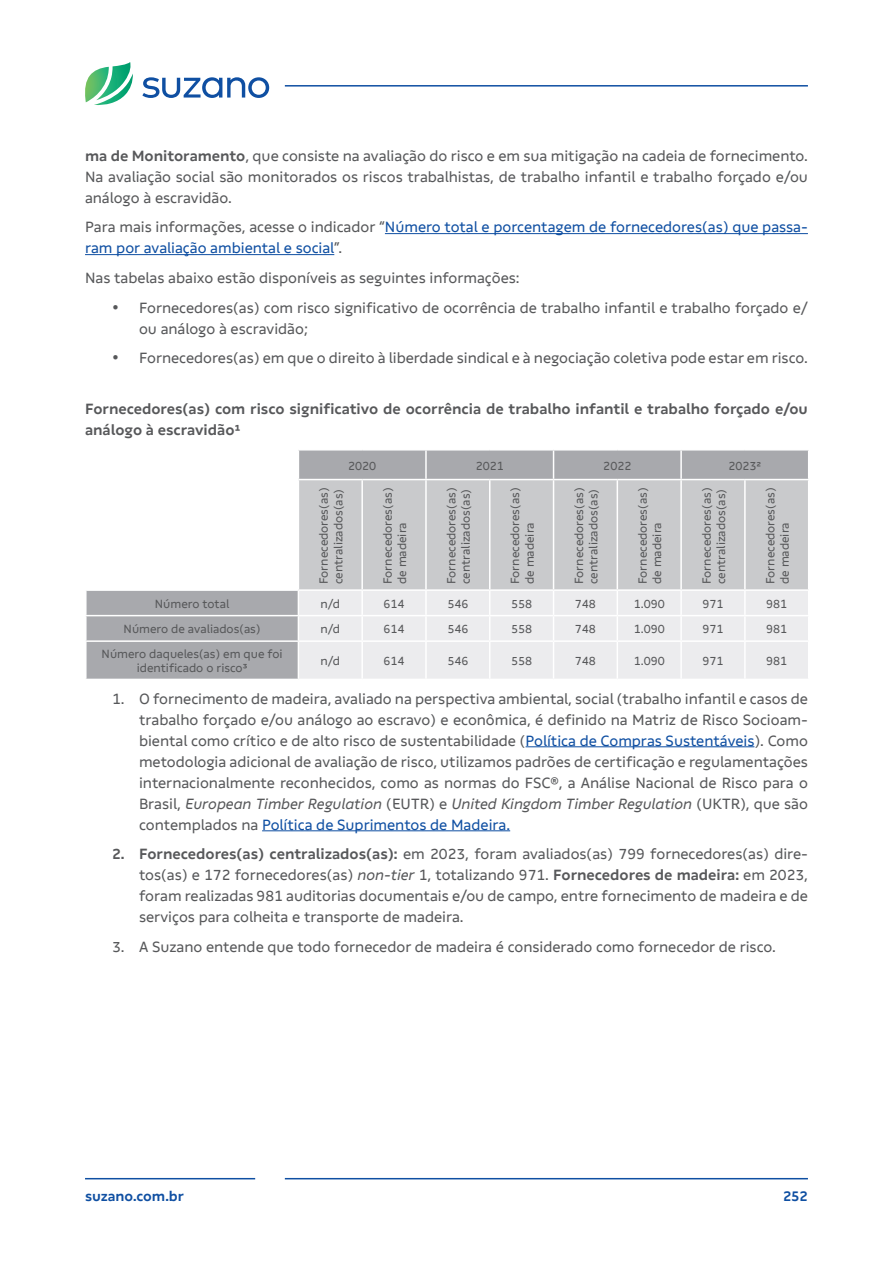
<style>
.page{position:relative;width:893px;height:1263px;background:#fff}
.page>*{position:absolute;margin:0;border:0;box-sizing:border-box;transform-origin:0 0}
.t1{font:15px/21px "Suzano Text";color:#57585a;text-align:justify}
.t2{font:15px/21px "Suzano Text";color:#0f4fa2}
.t3{font:700 15px/21px "Suzano Text";color:#57585a}
.t4{font:700 14.25px "Suzano Text";color:#0f4fa2}
.t5{font:12px/14.4px "Suzano Text";color:#57585a}
.s1{font-weight:700}
.s2{color:#57585a}
.s3{color:#0f4fa2}
.s4{font-style:italic}
</style>
<div class="page">
<hr style="left:85px;top:1178px;width:170px;height:1px;background:#0f4fa2">
<hr style="left:285px;top:1178px;width:523px;height:1px;background:#0f4fa2">
<hr style="left:285px;top:85px;width:523px;height:2px;background:#0f4fa2">
<svg style="left:85px;top:62px;width:48px;height:43px"></svg>
<svg style="left:142px;top:77px;width:127px;height:21px"></svg>
<hr style="left:385px;top:233px;width:423px;height:1px;background:#0f4fa2">
<hr style="left:85px;top:254px;width:249px;height:1px;background:#0f4fa2">
<hr style="left:526px;top:746px;width:228px;height:1px;background:#0f4fa2">
<hr style="left:262px;top:830px;width:248px;height:1px;background:#0f4fa2">
<svg style="left:87px;top:450px;width:721px;height:229px"></svg>
<div style="left:299px;top:480px;width:509px;height:109px;background:#c9cacc"></div>
<div style="left:299px;top:591px;width:509px;height:88px;background:#ececee"></div>
<svg style="left:298px;top:450px;width:1px;height:29px"></svg>
<hr style="left:425px;top:450px;width:2px;height:29px;background:#fff">
<svg style="left:553px;top:450px;width:1px;height:29px"></svg>
<hr style="left:680px;top:450px;width:2px;height:29px;background:#fff">
<hr style="left:85px;top:479px;width:213px;height:1px;background:#fff">
<hr style="left:298px;top:479px;width:64px;height:1px;background:#fff">
<hr style="left:298px;top:480px;width:1px;height:109px;background:#fff">
<hr style="left:362px;top:479px;width:64px;height:1px;background:#fff">
<hr style="left:361px;top:480px;width:2px;height:109px;background:#fff">
<hr style="left:426px;top:479px;width:64px;height:1px;background:#fff">
<hr style="left:425px;top:480px;width:2px;height:109px;background:#fff">
<hr style="left:490px;top:479px;width:64px;height:1px;background:#fff">
<hr style="left:489px;top:480px;width:1px;height:109px;background:#fff">
<hr style="left:554px;top:479px;width:63px;height:1px;background:#fff">
<hr style="left:553px;top:480px;width:1px;height:109px;background:#fff">
<hr style="left:617px;top:479px;width:64px;height:1px;background:#fff">
<hr style="left:617px;top:480px;width:1px;height:109px;background:#fff">
<hr style="left:681px;top:479px;width:64px;height:1px;background:#fff">
<hr style="left:680px;top:480px;width:2px;height:109px;background:#fff">
<hr style="left:745px;top:479px;width:64px;height:1px;background:#fff">
<hr style="left:744px;top:480px;width:2px;height:109px;background:#fff">
<hr style="left:85px;top:589px;width:213px;height:2px;background:#fff">
<hr style="left:298px;top:589px;width:64px;height:2px;background:#fff">
<hr style="left:362px;top:589px;width:64px;height:2px;background:#fff">
<hr style="left:361px;top:591px;width:2px;height:24px;background:#fff">
<hr style="left:426px;top:589px;width:64px;height:2px;background:#fff">
<hr style="left:425px;top:591px;width:2px;height:24px;background:#fff">
<hr style="left:490px;top:589px;width:64px;height:2px;background:#fff">
<hr style="left:554px;top:589px;width:63px;height:2px;background:#fff">
<hr style="left:617px;top:589px;width:64px;height:2px;background:#fff">
<hr style="left:681px;top:589px;width:64px;height:2px;background:#fff">
<hr style="left:680px;top:591px;width:2px;height:24px;background:#fff">
<hr style="left:745px;top:589px;width:64px;height:2px;background:#fff">
<hr style="left:744px;top:591px;width:2px;height:24px;background:#fff">
<hr style="left:85px;top:615px;width:213px;height:1px;background:#fff">
<hr style="left:298px;top:615px;width:64px;height:1px;background:#fff">
<svg style="left:298px;top:591px;width:1px;height:49px"></svg>
<hr style="left:362px;top:615px;width:64px;height:1px;background:#fff">
<hr style="left:361px;top:616px;width:2px;height:24px;background:#fff">
<hr style="left:426px;top:615px;width:64px;height:1px;background:#fff">
<hr style="left:425px;top:616px;width:2px;height:24px;background:#fff">
<hr style="left:490px;top:615px;width:64px;height:1px;background:#fff">
<svg style="left:489px;top:591px;width:1px;height:49px"></svg>
<hr style="left:554px;top:615px;width:63px;height:1px;background:#fff">
<svg style="left:553px;top:591px;width:1px;height:49px"></svg>
<hr style="left:617px;top:615px;width:64px;height:1px;background:#fff">
<svg style="left:617px;top:591px;width:1px;height:49px"></svg>
<hr style="left:681px;top:615px;width:64px;height:1px;background:#fff">
<hr style="left:680px;top:616px;width:2px;height:24px;background:#fff">
<hr style="left:745px;top:615px;width:64px;height:1px;background:#fff">
<hr style="left:744px;top:616px;width:2px;height:24px;background:#fff">
<hr style="left:85px;top:640px;width:213px;height:2px;background:#fff">
<hr style="left:298px;top:640px;width:64px;height:2px;background:#fff">
<hr style="left:298px;top:642px;width:1px;height:37px;background:#fff">
<hr style="left:362px;top:640px;width:64px;height:2px;background:#fff">
<hr style="left:361px;top:642px;width:2px;height:37px;background:#fff">
<hr style="left:426px;top:640px;width:64px;height:2px;background:#fff">
<hr style="left:425px;top:642px;width:2px;height:37px;background:#fff">
<hr style="left:490px;top:640px;width:64px;height:2px;background:#fff">
<hr style="left:489px;top:642px;width:1px;height:37px;background:#fff">
<hr style="left:554px;top:640px;width:63px;height:2px;background:#fff">
<hr style="left:553px;top:642px;width:1px;height:37px;background:#fff">
<hr style="left:617px;top:640px;width:64px;height:2px;background:#fff">
<hr style="left:617px;top:642px;width:1px;height:37px;background:#fff">
<hr style="left:681px;top:640px;width:64px;height:2px;background:#fff">
<hr style="left:680px;top:642px;width:2px;height:37px;background:#fff">
<hr style="left:745px;top:640px;width:64px;height:2px;background:#fff">
<hr style="left:744px;top:642px;width:2px;height:37px;background:#fff">
<p class="t1" style="left:85px;top:145px;width:724px"><span class="s1">ma de Monitoramento</span>, que consiste na avaliação do risco e em sua mitigação na cadeia de fornecimento.<br>Na avaliação social são monitorados os riscos trabalhistas, de trabalho infantil e trabalho forçado e/ou análogo à escravidão.</p>
<p class="t2" style="left:85px;top:217px;width:724px"><span class="s2">Para mais informações, acesse o indicador “</span>Número total e porcentagem de fornecedores(as) que passa&shy;ram por avaliação ambiental e social<span class="s2">”.</span></p>
<p class="t1" style="left:85px;top:267px;width:436px">Nas tabelas abaixo estão disponíveis as seguintes informações:</p>
<p class="t1" style="left:139px;top:297px;width:670px;text-indent:-27px">• Fornecedores(as) com risco significativo de ocorrência de trabalho infantil e trabalho forçado e/ ou análogo à escravidão;</p>
<p class="t1" style="left:112px;top:347px;width:697px">• Fornecedores(as) em que o direito à liberdade sindical e à negociação coletiva pode estar em risco.</p>
<p class="t3" style="left:85px;top:398px;width:724px">Fornecedores(as) com risco significativo de ocorrência de trabalho infantil e trabalho forçado e/ou análogo à escravidão¹</p>
<p class="t5" style="left:348px;top:458px;width:30px">2020</p>
<p class="t5" style="left:476px;top:458px;width:30px">2021</p>
<p class="t5" style="left:603px;top:458px;width:30px">2022</p>
<p class="t5" style="left:728px;top:458px;width:34px">2023²</p>
<p class="t5" style="left:316px;top:584px;width:98px;rotate:-90deg">Fornecedores(as) centralizados(as)</p>
<p class="t5" style="left:380px;top:584px;width:98px;rotate:-90deg">Fornecedores(as) de madeira</p>
<p class="t5" style="left:444px;top:584px;width:98px;rotate:-90deg">Fornecedores(as) centralizados(as)</p>
<p class="t5" style="left:508px;top:584px;width:98px;rotate:-90deg">Fornecedores(as) de madeira</p>
<p class="t5" style="left:572px;top:584px;width:98px;rotate:-90deg">Fornecedores(as) centralizados(as)</p>
<p class="t5" style="left:635px;top:584px;width:98px;rotate:-90deg">Fornecedores(as) de madeira</p>
<p class="t5" style="left:699px;top:584px;width:98px;rotate:-90deg">Fornecedores(as) centralizados(as)</p>
<p class="t5" style="left:763px;top:584px;width:98px;rotate:-90deg">Fornecedores(as) de madeira</p>
<p class="t5" style="left:155px;top:596px;width:76px">Número total</p>
<p class="t5" style="left:320px;top:596px;width:21px">n/d</p>
<p class="t5" style="left:384px;top:596px;width:23px">614</p>
<p class="t5" style="left:447px;top:596px;width:23px">546</p>
<p class="t5" style="left:511px;top:596px;width:23px">558</p>
<p class="t5" style="left:575px;top:596px;width:23px">748</p>
<p class="t5" style="left:634px;top:596px;width:33px">1.090</p>
<p class="t5" style="left:702px;top:596px;width:23px">971</p>
<p class="t5" style="left:766px;top:596px;width:23px">981</p>
<p class="t5" style="left:124px;top:622px;width:138px">Número de avaliados(as)</p>
<p class="t5" style="left:321px;top:622px;width:21px">n/d</p>
<p class="t5" style="left:384px;top:622px;width:23px">614</p>
<p class="t5" style="left:447px;top:622px;width:23px">546</p>
<p class="t5" style="left:511px;top:622px;width:23px">558</p>
<p class="t5" style="left:575px;top:622px;width:23px">748</p>
<p class="t5" style="left:634px;top:622px;width:33px">1.090</p>
<p class="t5" style="left:702px;top:622px;width:23px">971</p>
<p class="t5" style="left:766px;top:622px;width:23px">981</p>
<p class="t5" style="left:102px;top:646px;width:182px;text-align:center">Número daqueles(as) em que foi identificado o risco³</p>
<p class="t5" style="left:321px;top:654px;width:21px">n/d</p>
<p class="t5" style="left:384px;top:654px;width:23px">614</p>
<p class="t5" style="left:447px;top:654px;width:23px">546</p>
<p class="t5" style="left:511px;top:654px;width:23px">558</p>
<p class="t5" style="left:575px;top:654px;width:23px">748</p>
<p class="t5" style="left:634px;top:654px;width:33px">1.090</p>
<p class="t5" style="left:702px;top:654px;width:23px">971</p>
<p class="t5" style="left:766px;top:654px;width:23px">981</p>
<p class="t1" style="left:139px;top:688px;width:670px;text-indent:-27px">1. O fornecimento de madeira, avaliado na perspectiva ambiental, social (trabalho infantil e casos de trabalho forçado e/ou análogo ao escravo) e econômica, é definido na Matriz de Risco Socioam&shy;biental como crítico e de alto risco de sustentabilidade (<span class="s3">Política de Compras Sustentáveis</span>). Como metodologia adicional de avaliação de risco, utilizamos padrões de certificação e regulamentações internacionalmente reconhecidos, como as normas do FSC®, a Análise Nacional de Risco para o Brasil, <span class="s4">European Timber Regulation</span> (EUTR) e <span class="s4">United Kingdom Timber Regulation</span> (UKTR), que são contemplados na <span class="s3">Política de Suprimentos de Madeira.</span></p>
<p class="t1" style="left:139px;top:843px;width:670px;text-indent:-27px"><span class="s1">2. Fornecedores(as) centralizados(as):</span> em 2023, foram avaliados(as) 799 fornecedores(as) dire&shy;tos(as) e 172 fornecedores(as) <span class="s4">non-tier</span> 1, totalizando 971. <span class="s1">Fornecedores de madeira:</span> em 2023, foram realizadas 981 auditorias documentais e/ou de campo, entre fornecimento de madeira e de serviços para colheita e transporte de madeira.</p>
<p class="t1" style="left:112px;top:936px;width:665px">3. A Suzano entende que todo fornecedor de madeira é considerado como fornecedor de risco.</p>
<p class="t4" style="left:85px;top:1187px;width:100px">suzano.com.br</p>
<p class="t4" style="left:783px;top:1187px;width:26px">252</p>
</div>
